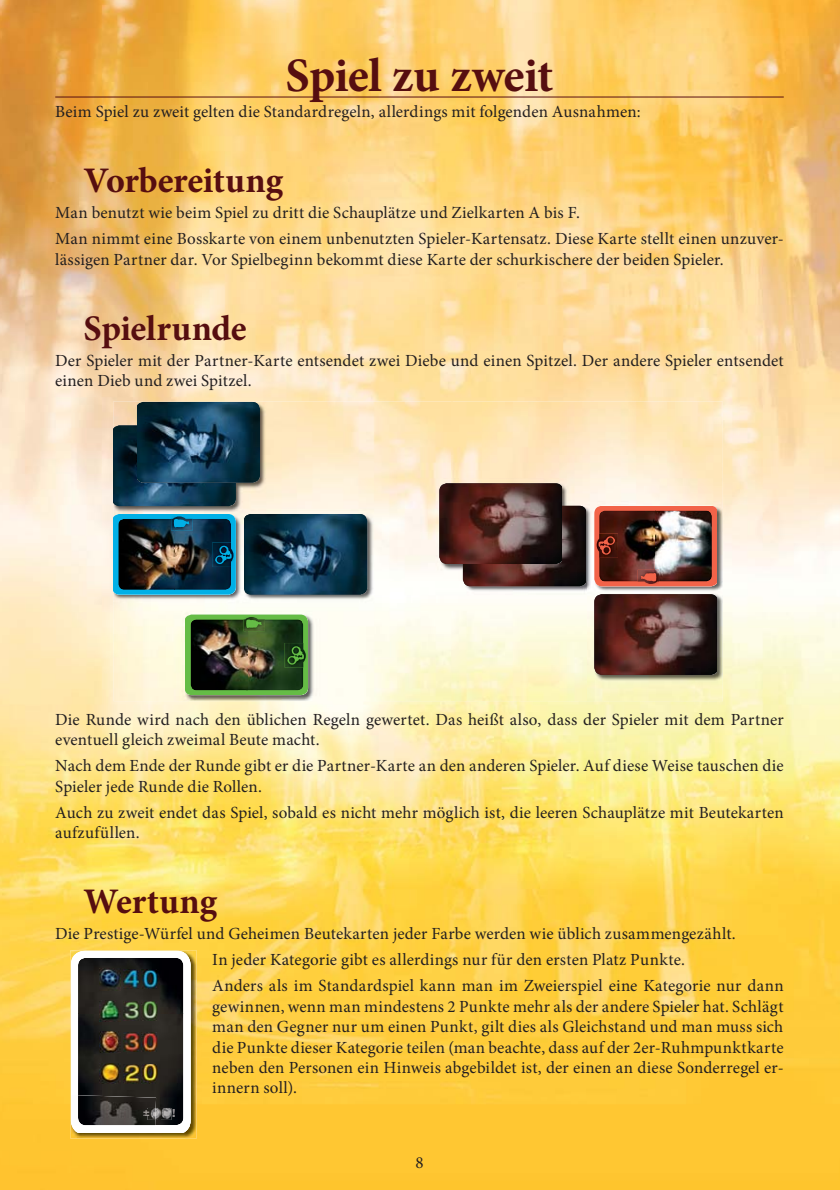
<style>
.page{position:relative;width:840px;height:1190px;background:#fff}
.page>*{position:absolute;margin:0;border:0;box-sizing:border-box;transform-origin:0 0}
.t1{font:700 48px "Minion Pro";letter-spacing:-.015em;color:#560e10}
.t2{font:700 36px "Minion Pro";letter-spacing:-.01em;color:#560e10}
.t3{font:17px/20.4px "Minion Pro";letter-spacing:.01em;color:#231f20}
.t4{font:800 11.6px "Helvetica Neue CE";color:#948f91}
</style>
<div class="page">
<img style="left:0;top:0;width:840px;height:1190px">
<hr style="left:55px;top:97px;width:729px;height:1px;background:#560e10">
<img style="left:70px;top:950px;width:127px;height:188px">
<img style="left:113px;top:402px;width:610px;height:299px">
<div style="left:113px;top:514px;width:123px;height:81px;background:#01b0e6;border-radius:8px"></div>
<img style="left:118px;top:519px;width:113px;height:71px">
<img style="left:212px;top:543px;width:3px;height:24px">
<svg style="left:215px;top:543px;width:19px;height:24px"></svg>
<img style="left:171px;top:517px;width:22px;height:14px">
<svg style="left:173px;top:516px;width:16px;height:11px"></svg>
<img style="left:245px;top:514px;width:122px;height:81px;border-radius:8px">
<div style="left:186px;top:615px;width:122px;height:80px;background:#65bc46;border-radius:8px"></div>
<svg style="left:187px;top:616px;width:120px;height:78px"></svg>
<img style="left:191px;top:619px;width:112px;height:71px">
<img style="left:244px;top:617px;width:21px;height:14px">
<svg style="left:246px;top:619px;width:16px;height:9px"></svg>
<img style="left:285px;top:643px;width:2px;height:24px">
<svg style="left:287px;top:643px;width:20px;height:24px"></svg>
<img style="left:113px;top:425px;width:123px;height:81px;border-radius:8px">
<img style="left:138px;top:402px;width:122px;height:81px;border-radius:8px">
<div style="left:594px;top:506px;width:123px;height:80px;background:#f26349;border-radius:8px"></div>
<img style="left:599px;top:511px;width:113px;height:71px">
<img style="left:615px;top:533px;width:3px;height:25px">
<svg style="left:596px;top:533px;width:19px;height:25px"></svg>
<img style="left:638px;top:570px;width:21px;height:14px">
<svg style="left:641px;top:573px;width:15px;height:11px"></svg>
<img style="left:463px;top:506px;width:122px;height:80px;border-radius:8px">
<img style="left:439px;top:483px;width:123px;height:81px;border-radius:8px">
<img style="left:594px;top:594px;width:123px;height:81px;border-radius:8px">
<img style="left:71px;top:951px;width:120px;height:181px">
<h1 class="t1" style="left:286px;top:57px;width:269px">Spiel zu zweit</h1>
<p class="t3" style="left:55px;top:103px;width:587px">Beim Spiel zu zweit gelten die Standardregeln, allerdings mit folgenden Ausnahmen:</p>
<h2 class="t2" style="left:84px;top:166px;width:201px">Vorbereitung</h2>
<p class="t3" style="left:55px;top:201px;width:730px;line-height:26px">Man benutzt wie beim Spiel zu dritt die Schauplätze und Zielkarten A bis F.<br>Man nimmt eine Bosskarte von einem unbenutzten Spieler-Kartensatz. Diese Karte stellt einen unzuver-</p>
<p class="t3" style="left:55px;top:250px;width:670px">lässigen Partner dar. Vor Spielbeginn bekommt diese Karte der schurkischere der beiden Spieler.</p>
<h2 class="t2" style="left:84px;top:314px;width:165px">Spielrunde</h2>
<p class="t3" style="left:55px;top:351px;width:730px">Der Spieler mit der Partner-Karte entsendet zwei Diebe und einen Spitzel. Der andere Spieler entsendet einen Dieb und zwei Spitzel.</p>
<p class="t3" style="left:55px;top:711px;width:730px">Die Runde wird nach den üblichen Regeln gewertet. Das heißt also, dass der Spieler mit dem Partner eventuell gleich zweimal Beute macht.</p>
<p class="t3" style="left:55px;top:757px;width:730px">Nach dem Ende der Runde gibt er die Partner-Karte an den anderen Spieler. Auf diese Weise tauschen die<br>Spieler jede Runde die Rollen.</p>
<p class="t3" style="left:55px;top:804px;width:730px">Auch zu zweit endet das Spiel, sobald es nicht mehr möglich ist, die leeren Schauplätze mit Beutekarten aufzufüllen.</p>
<h2 class="t2" style="left:84px;top:887px;width:135px">Wertung</h2>
<p class="t3" style="left:212px;top:922px;width:573px;line-height:26px;text-indent:-157px">Die Prestige-Würfel und Geheimen Beutekarten jeder Farbe werden wie üblich zusammengezählt.<br>In jeder Kategorie gibt es allerdings nur für den ersten Platz Punkte.<br>Anders als im Standardspiel kann man im Zweierspiel eine Kategorie nur dann</p>
<p class="t3" style="left:212px;top:998px;width:573px;text-align:justify">gewinnen, wenn man mindestens 2 Punkte mehr als der andere Spieler hat. Schlägt man den Gegner nur um einen Punkt, gilt dies als Gleichstand und man muss sich die Punkte dieser Kategorie teilen (man beachte, dass auf der 2er-Ruhmpunktkarte neben den Personen ein Hinweis abgebildet ist, der einen an diese Sonderregel er&shy;innern soll).</p>
<p class="t4" style="left:172px;top:1109px;width:5px">-</p>
<p class="t3" style="left:415px;top:1154px;width:10px">8</p>
</div>
